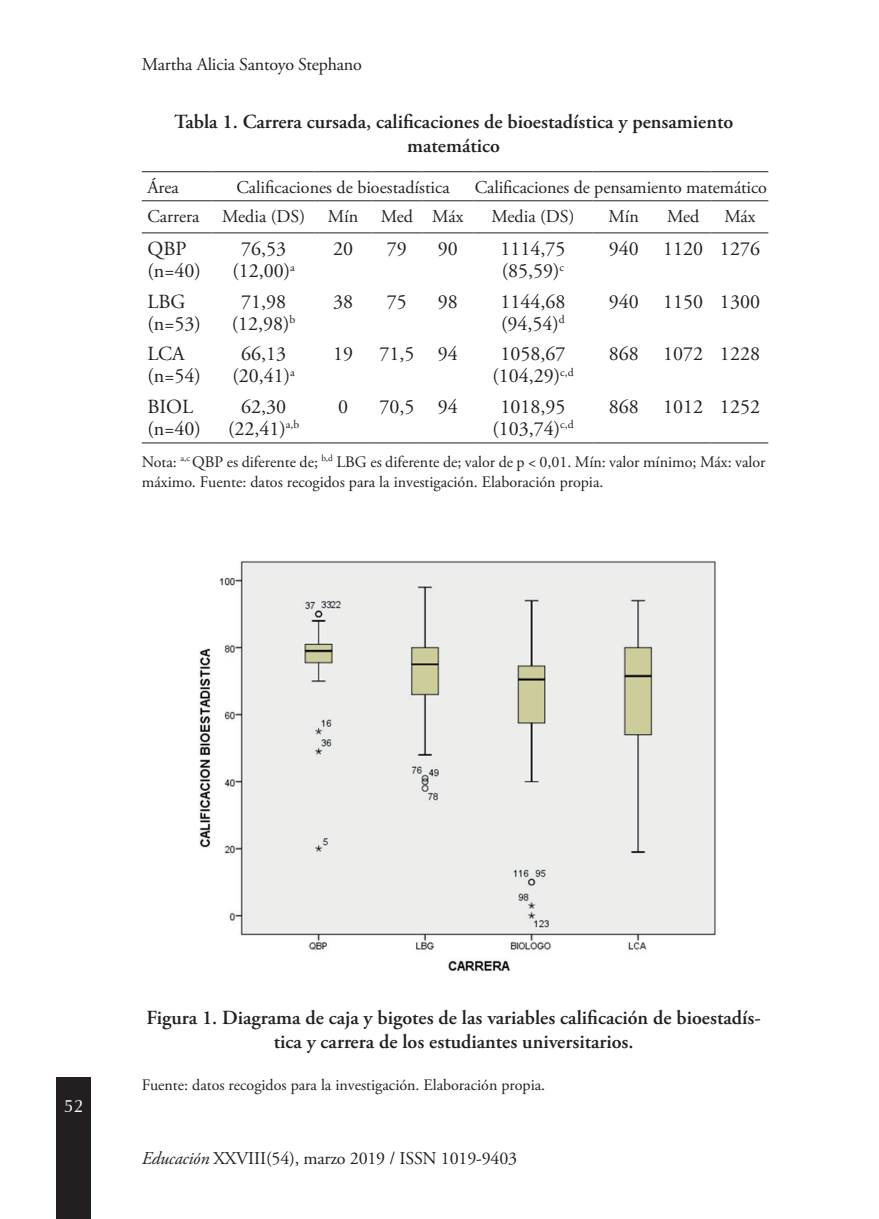
<style>
.page{position:relative;width:879px;height:1219px;background:#fff}
.page>*{position:absolute;margin:0;border:0;box-sizing:border-box;transform-origin:0 0}
.t1{font:20px/22px "Adobe Garamond Pro";color:#231f20}
.t2{font:600 20px/24px "Adobe Garamond Pro";color:#231f20;text-align:center}
.t3{font:18px "Adobe Garamond Pro";letter-spacing:-.01em;color:#231f20}
.t4{font:18px "Zapf Humanist 601 BT";color:#fff}
.t5{font:16px/20px "Adobe Garamond Pro";color:#231f20}
.s1{font-style:italic}
</style>
<div class="page">
<div style="left:57px;top:1077px;width:34px;height:142px;background:#231f20"></div>
<hr style="left:142px;top:171px;width:71px;height:1px;background:#231f20">
<hr style="left:213px;top:171px;width:102px;height:1px;background:#231f20">
<hr style="left:315px;top:171px;width:56px;height:1px;background:#231f20">
<hr style="left:371px;top:171px;width:51px;height:1px;background:#231f20">
<hr style="left:422px;top:171px;width:51px;height:1px;background:#231f20">
<hr style="left:473px;top:171px;width:119px;height:1px;background:#231f20">
<hr style="left:592px;top:171px;width:63px;height:1px;background:#231f20">
<hr style="left:655px;top:171px;width:56px;height:1px;background:#231f20">
<hr style="left:711px;top:171px;width:57px;height:1px;background:#231f20">
<hr style="left:142px;top:200px;width:71px;height:1px;background:#231f20">
<hr style="left:213px;top:200px;width:102px;height:1px;background:#231f20">
<hr style="left:315px;top:200px;width:56px;height:1px;background:#231f20">
<hr style="left:371px;top:200px;width:51px;height:1px;background:#231f20">
<hr style="left:422px;top:200px;width:51px;height:1px;background:#231f20">
<hr style="left:473px;top:200px;width:119px;height:1px;background:#231f20">
<hr style="left:592px;top:200px;width:63px;height:1px;background:#231f20">
<hr style="left:655px;top:200px;width:56px;height:1px;background:#231f20">
<hr style="left:711px;top:200px;width:57px;height:1px;background:#231f20">
<hr style="left:142px;top:232px;width:71px;height:1px;background:#231f20">
<hr style="left:213px;top:232px;width:102px;height:1px;background:#231f20">
<hr style="left:315px;top:232px;width:56px;height:1px;background:#231f20">
<hr style="left:371px;top:232px;width:51px;height:1px;background:#231f20">
<hr style="left:422px;top:232px;width:51px;height:1px;background:#231f20">
<hr style="left:473px;top:232px;width:119px;height:1px;background:#231f20">
<hr style="left:592px;top:232px;width:63px;height:1px;background:#231f20">
<hr style="left:655px;top:232px;width:56px;height:1px;background:#231f20">
<hr style="left:711px;top:232px;width:57px;height:1px;background:#231f20">
<hr style="left:142px;top:442px;width:71px;height:1px;background:#231f20">
<hr style="left:213px;top:442px;width:102px;height:1px;background:#231f20">
<hr style="left:315px;top:442px;width:56px;height:1px;background:#231f20">
<hr style="left:371px;top:442px;width:51px;height:1px;background:#231f20">
<hr style="left:422px;top:442px;width:51px;height:1px;background:#231f20">
<hr style="left:473px;top:442px;width:119px;height:1px;background:#231f20">
<hr style="left:592px;top:442px;width:63px;height:1px;background:#231f20">
<hr style="left:655px;top:442px;width:56px;height:1px;background:#231f20">
<hr style="left:711px;top:442px;width:57px;height:1px;background:#231f20">
<img style="left:199px;top:560px;width:517px;height:412px">
<p class="t3" style="left:142px;top:53px;width:222px">Martha Alicia Santoyo Stephano</p>
<p class="t2" style="left:174px;top:110px;width:561px">Tabla 1. Carrera cursada, calificaciones de bioestadística y pensamiento matemático</p>
<p class="t3" style="left:147px;top:176px;width:33px">Área</p>
<p class="t3" style="left:236px;top:176px;width:215px">Calificaciones de bioestadística</p>
<p class="t3" style="left:475px;top:176px;width:294px">Calificaciones de pensamiento matemático</p>
<p class="t3" style="left:147px;top:205px;width:54px">Carrera</p>
<p class="t3" style="left:222px;top:205px;width:85px">Media (DS)</p>
<p class="t3" style="left:328px;top:205px;width:32px">Mín</p>
<p class="t3" style="left:381px;top:205px;width:84px">Med Máx</p>
<p class="t3" style="left:491px;top:205px;width:85px">Media (DS)</p>
<p class="t3" style="left:608px;top:205px;width:32px">Mín</p>
<p class="t3" style="left:667px;top:205px;width:34px">Med</p>
<p class="t3" style="left:724px;top:205px;width:33px">Máx</p>
<p class="t1" style="left:147px;top:239px;width:55px">QBP (n=40)</p>
<p class="t1" style="left:232px;top:239px;width:64px;text-align:center">76,53 (12,00)<sup>a</sup></p>
<p class="t1" style="left:333px;top:239px;width:21px">20</p>
<p class="t1" style="left:387px;top:239px;width:21px">79</p>
<p class="t1" style="left:438px;top:239px;width:21px">90</p>
<p class="t1" style="left:500px;top:239px;width:67px">1114,75 (85,59)<sup>c</sup></p>
<p class="t1" style="left:609px;top:239px;width:153px">940 1120 1276</p>
<p class="t1" style="left:147px;top:291px;width:55px">LBG (n=53)</p>
<p class="t1" style="left:232px;top:291px;width:65px;text-align:center">71,98 (12,98)<sup>b</sup></p>
<p class="t1" style="left:333px;top:291px;width:21px">38</p>
<p class="t1" style="left:387px;top:291px;width:21px">75</p>
<p class="t1" style="left:438px;top:291px;width:21px">98</p>
<p class="t1" style="left:500px;top:291px;width:67px">1144,68 (94,54)<sup>d</sup></p>
<p class="t1" style="left:609px;top:291px;width:153px">940 1150 1300</p>
<p class="t1" style="left:147px;top:344px;width:55px">LCA (n=54)</p>
<p class="t1" style="left:232px;top:344px;width:64px;text-align:center">66,13 (20,41)<sup>a</sup></p>
<p class="t1" style="left:333px;top:344px;width:21px">19</p>
<p class="t1" style="left:379px;top:344px;width:80px">71,5 94</p>
<p class="t1" style="left:492px;top:344px;width:83px;text-align:center">1058,67 (104,29)<sup>c,d</sup></p>
<p class="t1" style="left:609px;top:344px;width:153px">868 1072 1228</p>
<p class="t1" style="left:147px;top:396px;width:55px">BIOL (n=40)</p>
<p class="t1" style="left:228px;top:396px;width:73px;text-align:center">62,30 (22,41)<sup>a,b</sup></p>
<p class="t1" style="left:338px;top:396px;width:11px">0</p>
<p class="t1" style="left:379px;top:396px;width:80px">70,5 94</p>
<p class="t1" style="left:492px;top:396px;width:83px;text-align:center">1018,95 (103,74)<sup>c,d</sup></p>
<p class="t1" style="left:609px;top:396px;width:153px">868 1012 1252</p>
<p class="t5" style="left:142px;top:452px;width:625px">Nota: <sup>a,c</sup> QBP es diferente de; <sup>b,d</sup> LBG es diferente de; valor de p &lt; 0,01. Mín: valor mínimo; Máx: valor máximo. Fuente: datos recogidos para la investigación. Elaboración propia.</p>
<p class="t4" style="left:64px;top:1094px;width:21px">52</p>
<p class="t2" style="left:146px;top:1005px;width:616px">Figura 1. Diagrama de caja y bigotes de las variables calificación de bioestadís&shy;tica y carrera de los estudiantes universitarios.</p>
<p class="t5" style="left:142px;top:1076px;width:405px">Fuente: datos recogidos para la investigación. Elaboración propia.</p>
<p class="t3" style="left:142px;top:1147px;width:377px"><span class="s1">Educación</span> XXVIII(54), marzo 2019 / ISSN 1019-9403</p>
</div>
